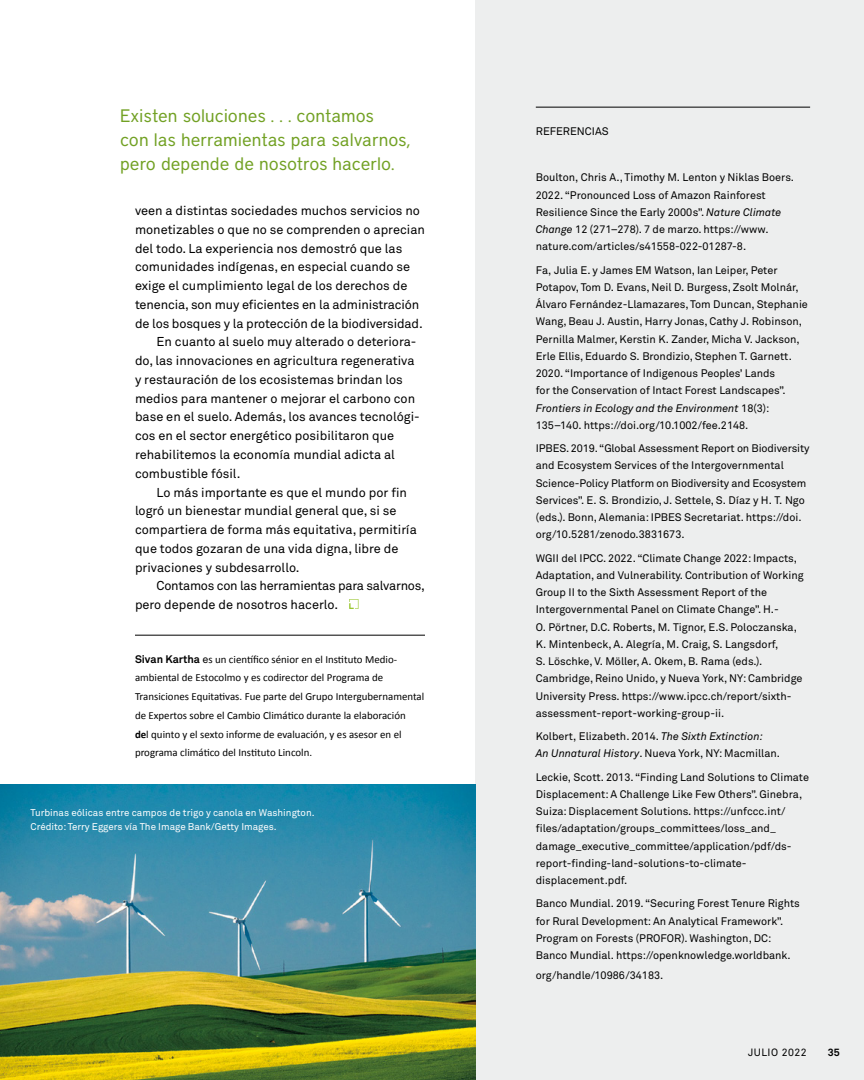
<style>
.page{position:relative;width:864px;height:1080px;background:#fff}
.page>*{position:absolute;margin:0;border:0;box-sizing:border-box;transform-origin:0 0}
.t1{font:18px/24px "District";color:#72a124}
.t2{font:12.75px "Akkurat Pro";color:#000}
.t3{font:12.75px "Akkurat Pro";letter-spacing:-.02em;color:#000}
.t4{font:10.8px/17.2px "Akkurat Pro";color:#000}
.t5{font:10.8px/18.8px "Calibri";color:#000}
.t6{font:10.5px "Akkurat Pro";letter-spacing:.05em;color:#000}
.t7{font:700 10.5px "Akkurat Pro";color:#000}
.t8{font:9.75px/14.2px "Akkurat Pro";color:#fff}
.s1{font-family:"Akkurat Pro";font-weight:700}
.s2{font-family:"Akkurat Pro"}
.s3{font-weight:700}
.s4{font-style:italic}
</style>
<div class="page">
<div style="left:475px;top:0;width:389px;height:1080px;background:#edeeee"></div>
<hr style="left:536px;top:107px;width:274px;height:1px;background:#000">
<img style="left:0;top:785px;width:475px;height:295px">
<hr style="left:135px;top:635px;width:290px;height:1px;background:#000">
<svg style="left:349px;top:599px;width:9px;height:10px"></svg>
<h1 class="t1" style="left:120px;top:104px;width:292px">Existen soluciones . . . contamos<br>con las herramientas para salvarnos, pero depende de nosotros hacerlo.</h1>
<p class="t2" style="left:135px;top:203px;width:286px">veen a distintas sociedades muchos servicios no</p>
<p class="t2" style="left:135px;top:222px;width:291px">monetizables o que no se comprenden o aprecian</p>
<p class="t2" style="left:135px;top:241px;width:269px">del todo. La experiencia nos demostró que las</p>
<p class="t2" style="left:135px;top:260px;width:277px">comunidades indígenas, en especial cuando se</p>
<p class="t2" style="left:135px;top:278px;width:274px">exige el cumplimiento legal de los derechos de</p>
<p class="t2" style="left:135px;top:297px;width:286px">tenencia, son muy eficientes en la administración</p>
<p class="t2" style="left:135px;top:316px;width:289px">de los bosques y la protección de la biodiversidad.</p>
<p class="t2" style="left:157px;top:335px;width:261px">En cuanto al suelo muy alterado o deteriora-</p>
<p class="t2" style="left:135px;top:353px;width:281px">do, las innovaciones en agricultura regenerativa</p>
<p class="t2" style="left:135px;top:372px;width:269px">y restauración de los ecosistemas brindan los</p>
<p class="t2" style="left:135px;top:391px;width:282px">medios para mantener o mejorar el carbono con</p>
<p class="t2" style="left:135px;top:410px;width:286px">base en el suelo. Además, los avances tecnológi-</p>
<p class="t2" style="left:135px;top:428px;width:261px">cos en el sector energético posibilitaron que</p>
<p class="t2" style="left:135px;top:447px;width:261px">rehabilitemos la economía mundial adicta al</p>
<p class="t2" style="left:135px;top:466px;width:107px">combustible fósil.</p>
<p class="t2" style="left:157px;top:485px;width:252px">Lo más importante es que el mundo por fin</p>
<p class="t2" style="left:135px;top:503px;width:263px">logró un bienestar mundial general que, si se</p>
<p class="t2" style="left:135px;top:522px;width:283px">compartiera de forma más equitativa, permitiría</p>
<p class="t2" style="left:135px;top:541px;width:265px">que todos gozaran de una vida digna, libre de</p>
<p class="t2" style="left:135px;top:560px;width:166px">privaciones y subdesarrollo.</p>
<p class="t3" style="left:157px;top:578px;width:270px">Contamos con las herramientas para salvarnos,</p>
<p class="t2" style="left:135px;top:597px;width:205px">pero depende de nosotros hacerlo.</p>
<p class="t5" style="left:135px;top:649px;width:291px"><span class="s1">Sivan Kartha</span> <span class="s2">e</span>s un científico sénior en el Instituto Medio&shy;ambiental de Estocolmo y es codirector del Programa de Transiciones Equitativas. Fue parte del Grupo Intergubernamental de Expertos sobre el Cambio Climático durante la elaboración<br><span class="s3">de</span>l quinto y el sexto informe de evaluación, y es asesor en el programa climático del Instituto Lincoln.</p>
<p class="t8" style="left:31px;top:806px;width:286px">Turbinas eólicas entre campos de trigo y canola en Washington.<br>Crédito: Terry Eggers vía The Image Bank/Getty Images.</p>
<p class="t4" style="left:536px;top:122px;width:74px">REFERENCIAS</p>
<p class="t4" style="left:536px;top:169px;width:260px">Boulton, Chris A., Timothy M. Lenton y Niklas Boers.<br>2022. “Pronounced Loss of Amazon Rainforest Resilience Since the Early 2000s”. <span class="s4">Nature Climate Change</span> 12 (271–278). 7 de marzo. https://www. nature.com/articles/s41558-022-01287-8.</p>
<p class="t4" style="left:536px;top:262px;width:274px">Fa, Julia E. y James EM Watson, Ian Leiper, Peter Potapov, Tom D. Evans, Neil D. Burgess, Zsolt Molnár, Álvaro Fernández-Llamazares, Tom Duncan, Stephanie Wang, Beau J. Austin, Harry Jonas, Cathy J. Robinson, Pernilla Malmer, Kerstin K. Zander, Micha V. Jackson, Erle Ellis, Eduardo S. Brondizio, Stephen T. Garnett.<br>2020. “Importance of Indigenous Peoples’ Lands<br>for the Conservation of Intact Forest Landscapes”.<br><span class="s4">Frontiers in Ecology and the Environment</span> 18(3):<br>135–140. https://doi.org/10.1002/fee.2148.</p>
<p class="t4" style="left:536px;top:440px;width:275px">IPBES. 2019. “Global Assessment Report on Biodiversity and Ecosystem Services of the Intergovernmental Science-Policy Platform on Biodiversity and Ecosystem Services”. E. S. Brondizio, J. Settele, S. Díaz y H. T. Ngo (eds.). Bonn, Alemania: IPBES Secretariat. https://doi. org/10.5281/zenodo.3831673.</p>
<p class="t4" style="left:536px;top:550px;width:269px">WGII del IPCC. 2022. “Climate Change 2022: Impacts, Adaptation, and Vulnerability. Contribution of Working Group II to the Sixth Assessment Report of the Intergovernmental Panel on Climate Change”. H.-<br>O. Pörtner, D.C. Roberts, M. Tignor, E.S. Poloczanska, K. Mintenbeck, A. Alegría, M. Craig, S. Langsdorf,<br>S. Löschke, V. Möller, A. Okem, B. Rama (eds.).<br>Cambridge, Reino Unido, y Nueva York, NY: Cambridge University Press. https://www.ipcc.ch/report/sixth&shy;assessment-report-working-group-ii.</p>
<p class="t4" style="left:536px;top:728px;width:246px">Kolbert, Elizabeth. 2014. <span class="s4">The Sixth Extinction:<br>An Unnatural History</span>. Nueva York, NY: Macmillan.</p>
<p class="t4" style="left:536px;top:769px;width:275px">Leckie, Scott. 2013. “Finding Land Solutions to Climate Displacement: A Challenge Like Few Others”. Ginebra, Suiza: Displacement Solutions. https://unfccc.int/ files/adaptation/groups_committees/loss_and_ damage_executive_committee/application/pdf/ds&shy;report-finding-land-solutions-to-climate&shy;displacement.pdf.</p>
<p class="t4" style="left:536px;top:895px;width:266px">Banco Mundial. 2019. “Securing Forest Tenure Rights for Rural Development: An Analytical Framework”.<br>Program on Forests (PROFOR). Washington, DC:<br>Banco Mundial. https://openknowledge.worldbank.</p>
<p class="t4" style="left:536px;top:967px;width:129px">org/handle/10986/34183.</p>
<p class="t6" style="left:748px;top:1047px;width:60px">JULIO 2022</p>
<p class="t7" style="left:828px;top:1046px;width:13px">35</p>
</div>
